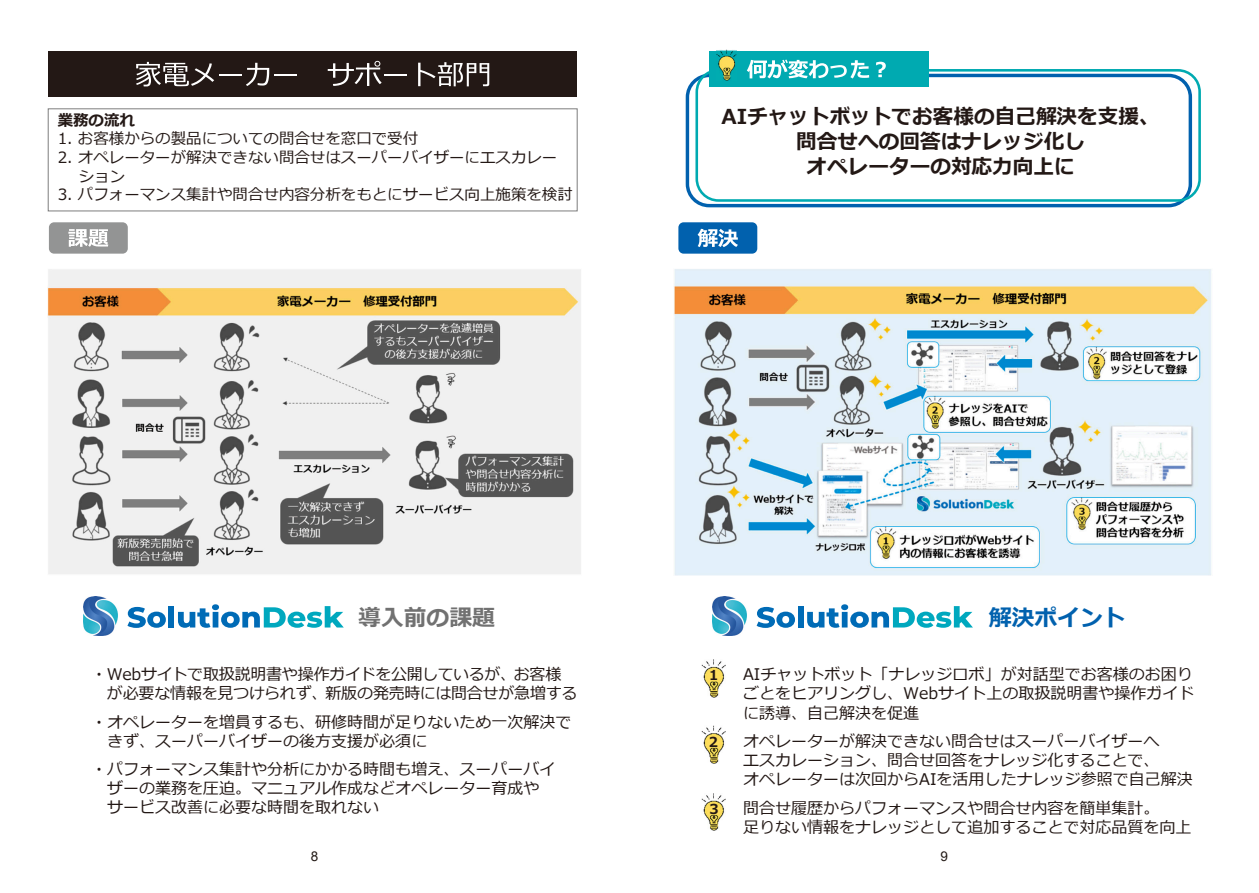
<style>
.page{position:relative;width:1259px;height:893px;background:#fff}
.page>*{position:absolute;margin:0;border:0;box-sizing:border-box;transform-origin:0 0}
.t1{font:700 22.8px "Meiryo";color:#717171}
.t2{font:700 22.8px "Meiryo";color:#0161ae}
.t3{font:700 20.55px/24.8px "Meiryo";color:#231815;text-align:center}
.t4{font:16.05px/19.2px "Meiryo";color:#231815}
.t5{font:16.05px/19.2px "Meiryo";letter-spacing:-.02em;color:#231815}
.t6{font:15.45px/18.6px "Meiryo";color:#231815}
.t7{font:700 15.45px "Meiryo";color:#231815}
.t8{font:700 13.8px "Meiryo";color:#231815}
.t9{font:13.5px "Arial";color:#211814}
</style>
<div class="page">
<div style="left:48px;top:51px;width:529px;height:46px;background:#231815"></div>
<svg style="left:136px;top:62px;width:78px;height:24px"></svg>
<hr style="left:219px;top:74px;width:23px;height:2px;background:#fff">
<svg style="left:246px;top:63px;width:23px;height:23px"></svg>
<hr style="left:274px;top:74px;width:23px;height:2px;background:#fff">
<svg style="left:328px;top:61px;width:54px;height:25px"></svg>
<hr style="left:384px;top:74px;width:23px;height:2px;background:#fff">
<svg style="left:418px;top:62px;width:71px;height:24px"></svg>
<div style="left:48px;top:108px;width:529px;height:103px;border:1px solid #7d7d7d"></div>
<img style="left:48px;top:269px;width:533px;height:305px">
<div style="left:685px;top:74px;width:507px;height:133px;border:3px solid #0161ae;border-radius:22px"></div>
<div style="left:695px;top:69px;width:506px;height:133px;border:3px solid #00aab1;border-radius:22px"></div>
<div style="left:709px;top:51px;width:219px;height:36px;background:#00aab1"></div>
<svg style="left:747px;top:60px;width:122px;height:19px"></svg>
<svg style="left:876px;top:62px;width:10px;height:15px"></svg>
<img style="left:716px;top:49px;width:20px;height:32px">
<img style="left:701px;top:660px;width:24px;height:38px">
<img style="left:701px;top:726px;width:24px;height:38px">
<img style="left:701px;top:793px;width:24px;height:38px">
<img style="left:674px;top:269px;width:538px;height:306px">
<svg style="left:127px;top:607px;width:39px;height:21px"></svg>
<div style="left:168px;top:606px;width:6px;height:21px;background:#006bb6"></div>
<svg style="left:178px;top:604px;width:166px;height:24px"></svg>
<img style="left:84px;top:596px;width:34px;height:39px">
<svg style="left:756px;top:607px;width:39px;height:21px"></svg>
<div style="left:797px;top:606px;width:6px;height:21px;background:#006bb6"></div>
<svg style="left:807px;top:604px;width:166px;height:24px"></svg>
<img style="left:713px;top:596px;width:34px;height:39px">
<div style="left:49px;top:222px;width:79px;height:32px;background:#939494;border-radius:5px"></div>
<svg style="left:68px;top:229px;width:40px;height:18px"></svg>
<div style="left:678px;top:222px;width:79px;height:32px;background:#0161ae;border-radius:5px"></div>
<svg style="left:697px;top:229px;width:41px;height:18px"></svg>
<p class="t7" style="left:58px;top:109px;width:79px">業務の流れ</p>
<p class="t6" style="left:58px;top:130px;width:362px">1. お客様からの製品についての問合せを窓口で受付</p>
<p class="t6" style="left:79px;top:149px;width:480px;text-indent:-21px">2. オペレーターが解決できない問合せはスーパーバイザーにエスカレーション</p>
<p class="t6" style="left:58px;top:186px;width:517px">3. パフォーマンス集計や問合せ内容分析をもとにサービス向上施策を検討</p>
<p class="t3" style="left:721px;top:105px;width:440px">AIチャットボットでお客様の自己解決を支援、問合せへの回答はナレッジ化し<br>オペレーターの対応力向上に</p>
<h1 class="t1" style="left:358px;top:602px;width:138px">導入前の課題</h1>
<h1 class="t2" style="left:989px;top:602px;width:138px">解決ポイント</h1>
<p class="t5" style="left:107px;top:666px;width:472px;text-indent:-16px">・Webサイトで取扱説明書や操作ガイドを公開しているが、お客様が必要な情報を見つけられず、新版の発売時には問合せが急増する</p>
<p class="t4" style="left:107px;top:713px;width:466px;text-indent:-16px">・オペレーターを増員するも、研修時間が足りないため一次解決できず、スーパーバイザーの後方支援が必須に</p>
<p class="t4" style="left:107px;top:760px;width:450px;text-indent:-16px">・パフォーマンス集計や分析にかかる時間も増え、スーパーバイザーの業務を圧迫。マニュアル作成などオペレーター育成やサービス改善に必要な時間を取れない</p>
<p class="t4" style="left:743px;top:666px;width:453px;text-align:justify">AIチャットボット「ナレッジロボ」が対話型でお客様のお困りごとをヒアリングし、Webサイト上の取扱説明書や操作ガイドに誘導、自己解決を促進</p>
<p class="t4" style="left:743px;top:732px;width:451px">オペレーターが解決できない問合せはスーパーバイザーへ<br>エスカレーション、問合せ回答をナレッジ化することで、<br>オペレーターは次回からAIを活用したナレッジ参照で自己解決</p>
<p class="t4" style="left:743px;top:799px;width:450px">問合せ履歴からパフォーマンスや問合せ内容を簡単集計。<br>足りない情報をナレッジとして追加することで対応品質を向上</p>
<p class="t8" style="left:707px;top:665px;width:15px">１</p>
<p class="t8" style="left:709px;top:732px;width:11px">2</p>
<p class="t8" style="left:709px;top:799px;width:11px">3</p>
<p class="t9" style="left:311px;top:847px;width:9px">8</p>
<p class="t9" style="left:940px;top:847px;width:9px">9</p>
</div>
